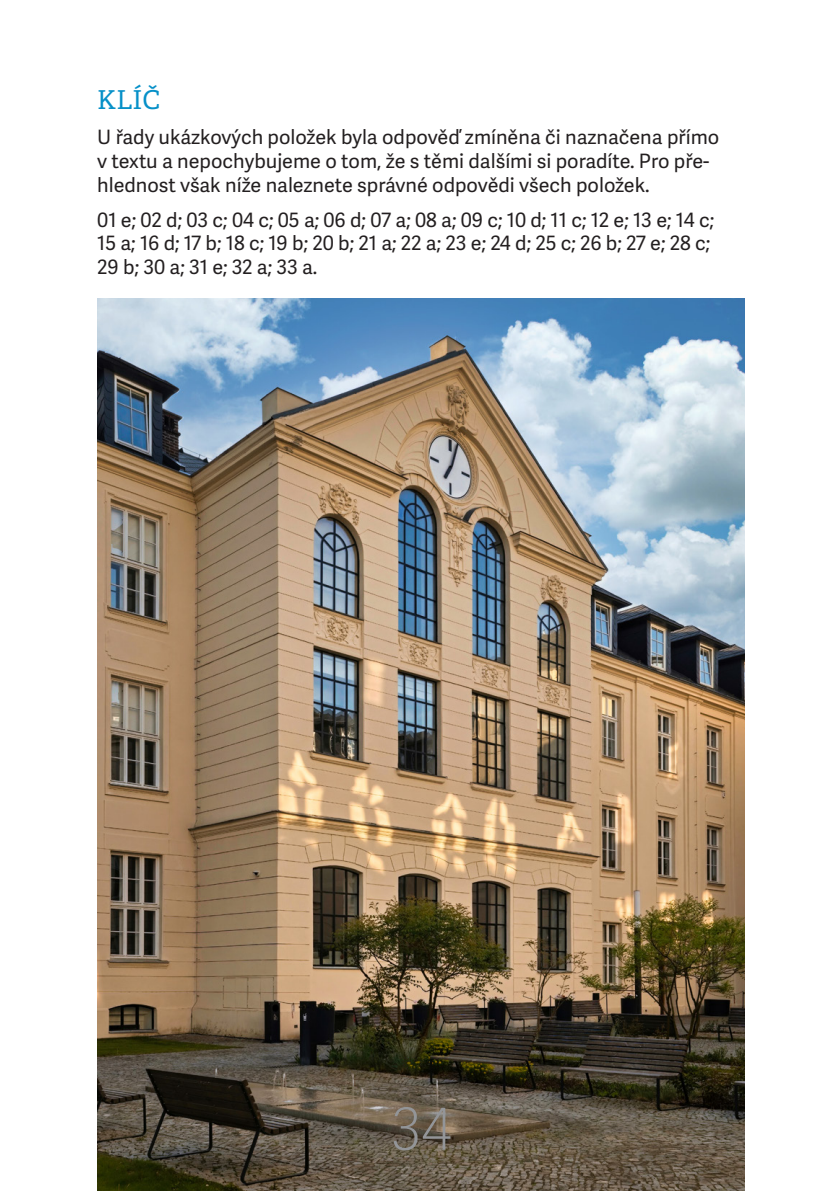
<style>
.page{position:relative;width:840px;height:1191px;background:#fff}
.page>*{position:absolute;margin:0;border:0;box-sizing:border-box;transform-origin:0 0}
.t1{font:100 58px "Adelle Sans";color:#939598}
.nadpis{font:26px "Adelle";color:#0690c8}
.nadpis-2{font:19.8px/23.8px "Adelle Sans";color:#231f20}
</style>
<div class="page">
<img style="left:98px;top:298px;width:645px;height:893px">
<p class="nadpis" style="left:97px;top:84px;width:65px">KLÍČ</p>
<p class="nadpis-2" style="left:97px;top:126px;width:623px">U řady ukázkových položek byla odpověď zmíněna či naznačena přímo v textu a nepochybujeme o tom, že s těmi dalšími si poradíte. Pro pře&shy;hlednost však níže naleznete správné odpovědi všech položek.</p>
<p class="nadpis-2" style="left:97px;top:208px;width:618px">01 e; 02 d; 03 c; 04 c; 05 a; 06 d; 07 a; 08 a; 09 c; 10 d; 11 c; 12 e; 13 e; 14 c;<br>15 a; 16 d; 17 b; 18 c; 19 b; 20 b; 21 a; 22 a; 23 e; 24 d; 25 c; 26 b; 27 e; 28 c;<br>29 b; 30 a; 31 e; 32 a; 33 a.</p>
<p class="t1" style="left:390px;top:1095px;width:63px">34</p>
</div>
